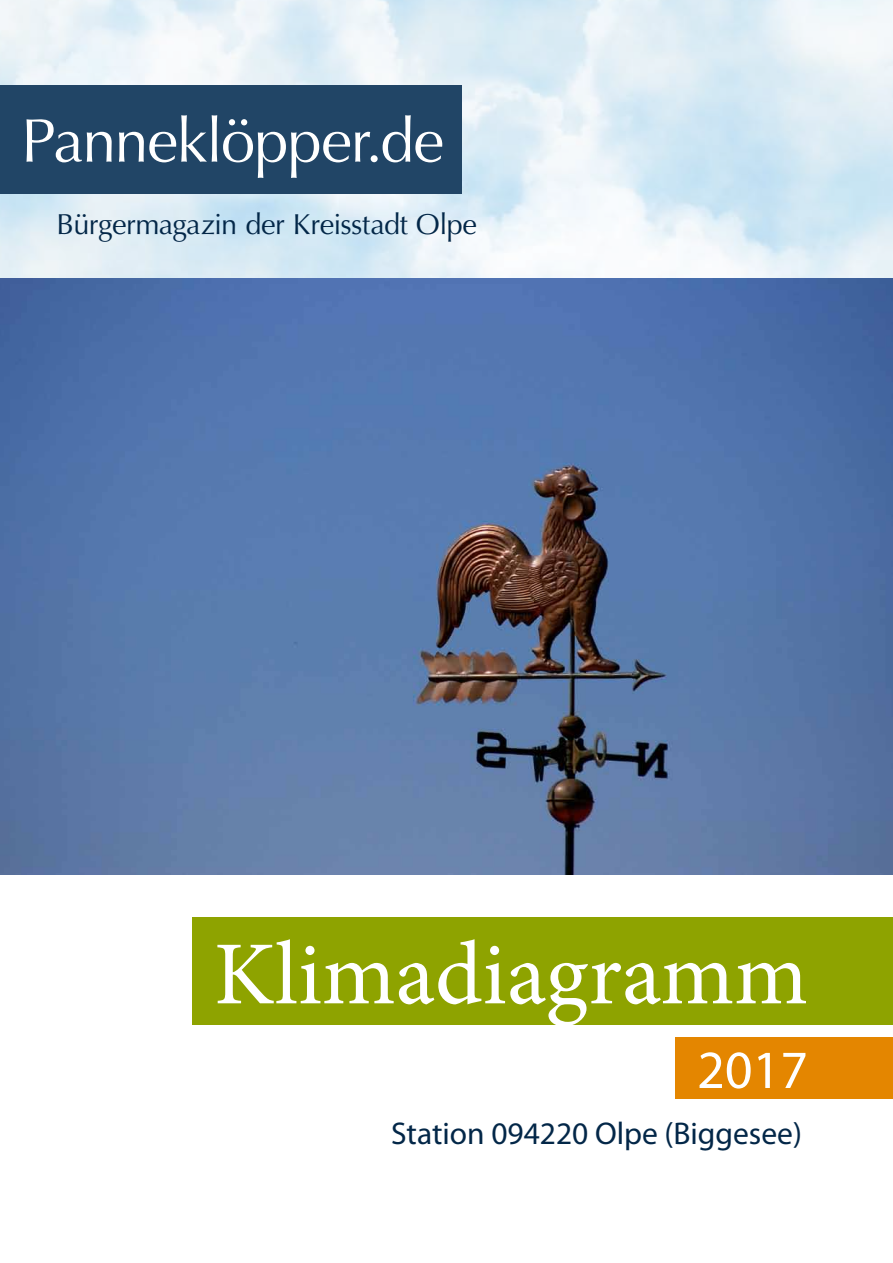
<style>
.page{position:relative;width:893px;height:1263px;background:#fff}
.page>*{position:absolute;margin:0;border:0;box-sizing:border-box;transform-origin:0 0}
.t1{font:90px "Minion Pro";color:#fff}
.t2{font:61.65px "Optima LT Std";letter-spacing:-.02em;color:#fff}
.t3{font:54px "Myriad Pro";color:#fff}
.t4{font:31.5px "Myriad Pro";color:#032748}
.t5{font:28.95px "Optima LT Std";letter-spacing:-.02em;color:#032748}
</style>
<div class="page">
<img style="left:0;top:0;width:893px;height:874px">
<div style="left:0;top:85px;width:461px;height:109px;background:#214566"></div>
<div style="left:676px;top:1037px;width:217px;height:62px;background:#e48600"></div>
<div style="left:192px;top:916px;width:701px;height:108px;background:#8ea300"></div>
<h2 class="t2" style="left:21px;top:105px;width:425px">Panneklöpper.de</h2>
<p class="t5" style="left:57px;top:208px;width:422px">Bürgermagazin der Kreisstadt Olpe</p>
<h1 class="t1" style="left:214px;top:914px;width:596px">Klimadiagramm</h1>
<h3 class="t3" style="left:697px;top:1036px;width:112px">2017</h3>
<p class="t4" style="left:391px;top:1114px;width:412px">Station 094220 Olpe (Biggesee)</p>
</div>
